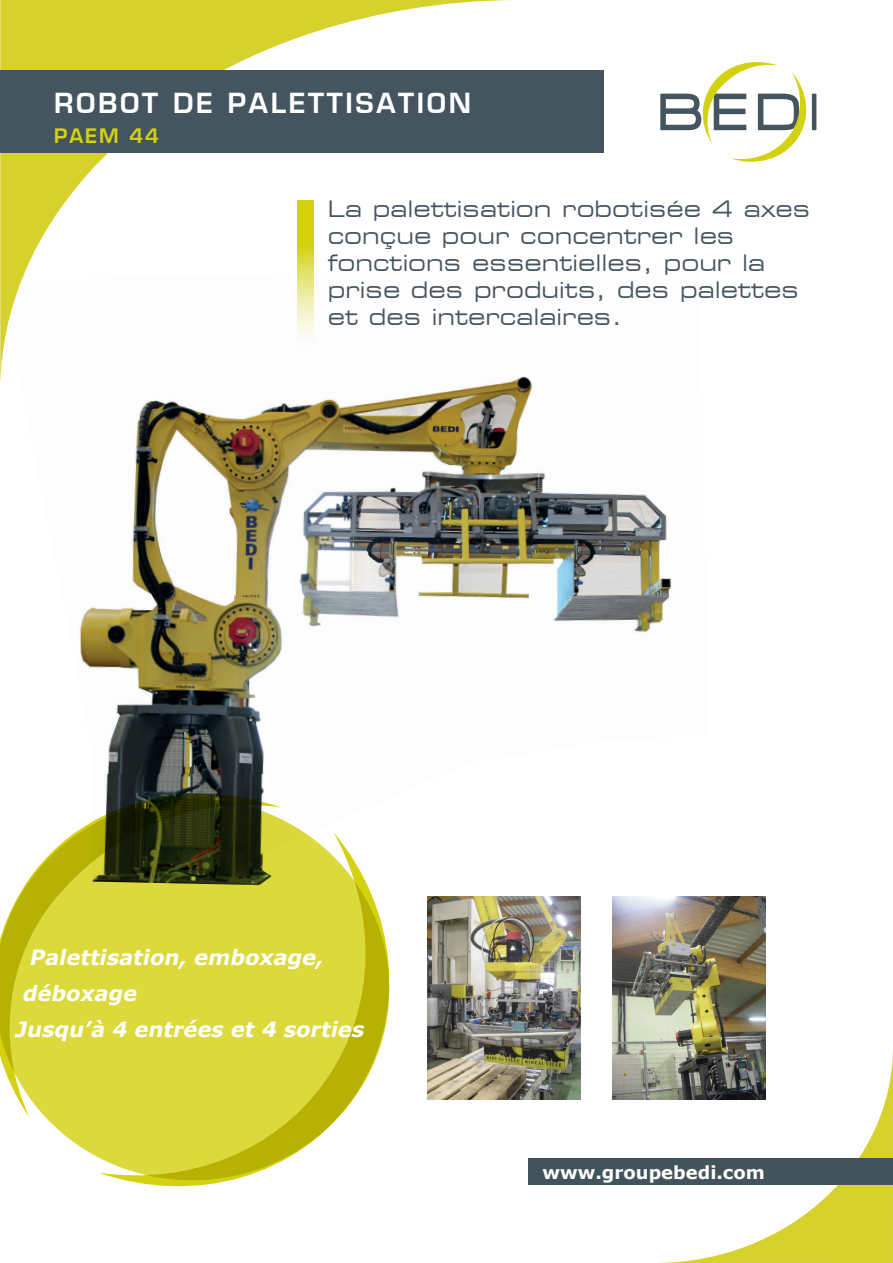
<style>
.page{position:relative;width:893px;height:1263px;background:#fff}
.page>*{position:absolute;margin:0;border:0;box-sizing:border-box;transform-origin:0 0}
.t1{font:27px "Square 721 Dm Normal";letter-spacing:.1em;color:#fff}
.t2{font:expanded 22.5px/27px "Square 721 BT";color:#45555f}
.t3{font:italic 700 21px "Verdana";color:#fff}
.t4{font:19.5px "Square 721 Dm Normal";color:#d4d110}
.t5{font:700 18px "Verdana";color:#fff}
</style>
<div class="page">
<img style="left:79px;top:376px;width:593px;height:416px">
<svg style="left:0;top:0;width:517px;height:392px"></svg>
<div style="left:0;top:71px;width:604px;height:82px;background:#45555f"></div>
<hr style="left:812px;top:94px;width:4px;height:36px;background:#45555f">
<svg style="left:660px;top:62px;width:147px;height:100px"></svg>
<svg style="left:660px;top:1045px;width:233px;height:218px"></svg>
<div style="left:529px;top:1158px;width:364px;height:27px;background:#43535c"></div>
<svg style="left:46px;top:819px;width:258px;height:339px;fill:#dbd93b"></svg>
<svg style="left:99px;top:832px;width:291px;height:355px;fill:#dbd93b"></svg>
<svg style="left:0;top:792px;width:281px;height:326px;background:#bebe42"></svg>
<svg style="left:298px;top:200px;width:16px;height:149px;background:#e4e373"></svg>
<img style="left:427px;top:896px;width:153px;height:204px">
<img style="left:612px;top:896px;width:153px;height:204px">
<p class="t1" style="left:54px;top:86px;width:419px">ROBOT DE pALETTISATION</p>
<p class="t4" style="left:54px;top:123px;width:106px">PAEM 44</p>
<p class="t2" style="left:328px;top:195px;width:484px">La palettisation robotisée 4 axes conçue pour concentrer les fonctions essentielles, pour la prise des produits, des palettes et des intercalaires.</p>
<p class="t3" style="left:29px;top:943px;width:301px">Palettisation, emboxage,</p>
<p class="t3" style="left:22px;top:979px;width:122px">déboxage</p>
<p class="t3" style="left:15px;top:1015px;width:356px">Jusqu’à 4 entrées et 4 sorties</p>
<p class="t5" style="left:543px;top:1159px;width:224px">www.groupebedi.com</p>
</div>
